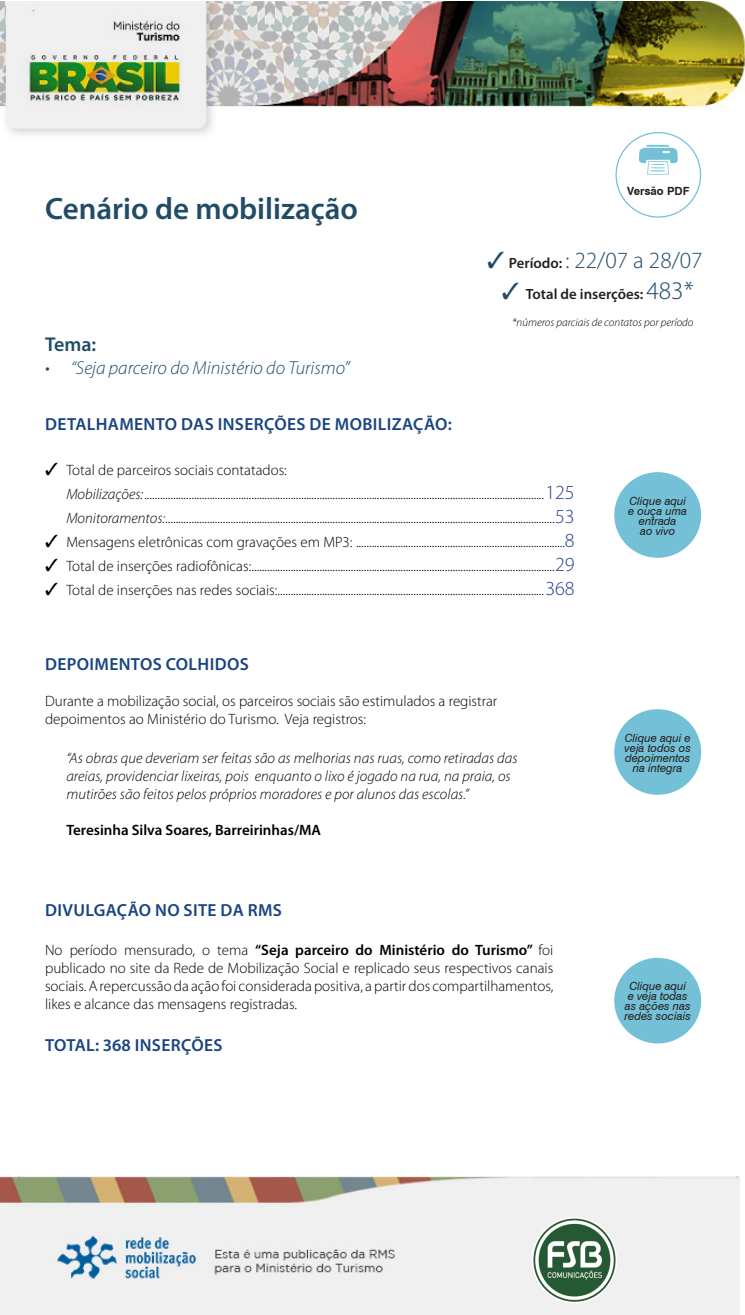
<style>
.page{position:relative;width:745px;height:1315px;background:#fff}
.page>*{position:absolute;margin:0;border:0;box-sizing:border-box;transform-origin:0 0}
.t1{font:600 30.88px "Myriad Pro";color:#214c65}
.t2{font:300 23.25px "Myriad Pro";color:#214c65}
.t3{font:600 20px "Myriad Pro";color:#214c65}
.t4{font:italic 300 18.75px "Myriad Pro";color:#214c65}
.t5{font:600 17.5px "Myriad Pro";letter-spacing:.02em;color:#194481}
.t6{font:300 15px/18px "Myriad Pro";color:#000}
.t7{font:italic 300 15px/18px "Myriad Pro";letter-spacing:.005em;color:#000}
.t8{font:600 15px "Myriad Pro";color:#000}
.t9{font:600 14.75px "Myriad Pro";color:#231f20}
.t10{font:italic 11.25px/10px "Swiss 721 BT";color:#231f20;text-align:center}
.t11{font:italic 300 11.25px "Myriad Pro";color:#000}
.t12{font:700 11.25px "Swiss 721 BT";color:#231f20}
.s1{font-weight:600;font-size:14.75px;color:#231f20}
.s2{color:#214c65}
.s3{font-weight:300;font-size:25.38px;color:#214c65}
.s4{font-style:italic}
.s5{font-size:20px;color:#253f8e}
.s6{font-weight:600}
</style>
<div class="page">
<img style="left:0;top:2px;width:744px;height:173px">
<img style="left:0;top:1176px;width:739px;height:139px">
<div style="left:614px;top:472px;width:86px;height:86px;background:#74c0d7;border-radius:50%"></div>
<div style="left:614px;top:709px;width:86px;height:86px;background:#74c0d7;border-radius:50%"></div>
<div style="left:614px;top:958px;width:86px;height:85px;background:#74c0d7;border-radius:50%"></div>
<svg style="left:638px;top:144px;width:39px;height:31px"></svg>
<img style="left:526px;top:1214px;width:96px;height:94px">
<p class="t1" style="left:45px;top:189px;width:314px">Cenário de mobilização</p>
<p class="t12" style="left:626px;top:184px;width:64px">Versão PDF</p>
<p class="t2" style="left:487px;top:248px;width:217px">✓ <span class="s1">Período:</span> : 22/07 a 28/07</p>
<p class="t9" style="left:501px;top:285px;width:193px"><span class="s2">✓</span> Total de inserções: <span class="s3">483*</span></p>
<p class="t11" style="left:512px;top:316px;width:183px">*números parciais de contatos por período</p>
<p class="t3" style="left:45px;top:332px;width:53px">Tema:</p>
<p class="t4" style="left:45px;top:358px;width:306px">• “Seja parceiro do Ministério do Turismo”</p>
<p class="t5" style="left:45px;top:413px;width:408px">DETALHAMENTO DAS INSERÇÕES DE MOBILIZAÇÃO:</p>
<p class="t6" style="left:45px;top:461px;width:243px">✓ Total de parceiros sociais contatados:</p>
<p class="t6" style="left:66px;top:485px;width:509px"><span class="s4">Mobilizações:</span>.........................................................................................................................................................<span class="s5">125</span></p>
<p class="t6" style="left:66px;top:509px;width:509px"><span class="s4">Monitoramentos:</span>.....................................................................................................................................................<span class="s5">53</span></p>
<p class="t6" style="left:45px;top:533px;width:531px">✓ Mensagens eletrônicas com gravações em MP3: ................................................................................<span class="s5">8</span></p>
<p class="t6" style="left:45px;top:557px;width:531px">✓ Total de inserções radiofônicas:....................................................................................................................<span class="s5">29</span></p>
<p class="t6" style="left:45px;top:581px;width:531px">✓ Total de inserções nas redes sociais:......................................................................................................<span class="s5">368</span></p>
<p class="t5" style="left:45px;top:653px;width:205px">DEPOIMENTOS COLHIDOS</p>
<p class="t6" style="left:45px;top:692px;width:453px">Durante a mobilização social, os parceiros sociais são estimulados a registrar depoimentos ao Ministério do Turismo. Veja registros:</p>
<p class="t7" style="left:66px;top:749px;width:452px">“As obras que deveriam ser feitas são as melhorias nas ruas, como retiradas das areias, providenciar lixeiras, pois enquanto o lixo é jogado na rua, na praia, os mutirões são feitos pelos próprios moradores e por alunos das escolas.”</p>
<p class="t8" style="left:66px;top:820px;width:256px">Teresinha Silva Soares, Barreirinhas/MA</p>
<p class="t5" style="left:45px;top:898px;width:238px">DIVULGAÇÃO NO SITE DA RMS</p>
<p class="t6" style="left:45px;top:941px;width:509px;text-align:justify">No período mensurado, o tema <span class="s6">“Seja parceiro do Ministério do Turismo”</span> foi publicado no site da Rede de Mobilização Social e replicado seus respectivos canais sociais. A repercussão da ação foi considerada positiva, a partir dos compartilhamentos, likes e alcance das mensagens registradas.</p>
<p class="t5" style="left:45px;top:1033px;width:179px">TOTAL: 368 INSERÇÕES</p>
<p class="t10" style="left:628px;top:495px;width:60px">Clique aqui e ouça uma entrada<br>ao vivo</p>
<p class="t10" style="left:624px;top:732px;width:68px">Clique aqui e veja todos os depoimentos na íntegra</p>
<p class="t10" style="left:624px;top:981px;width:68px">Clique aqui<br>e veja todas as ações nas redes sociais</p>
</div>
